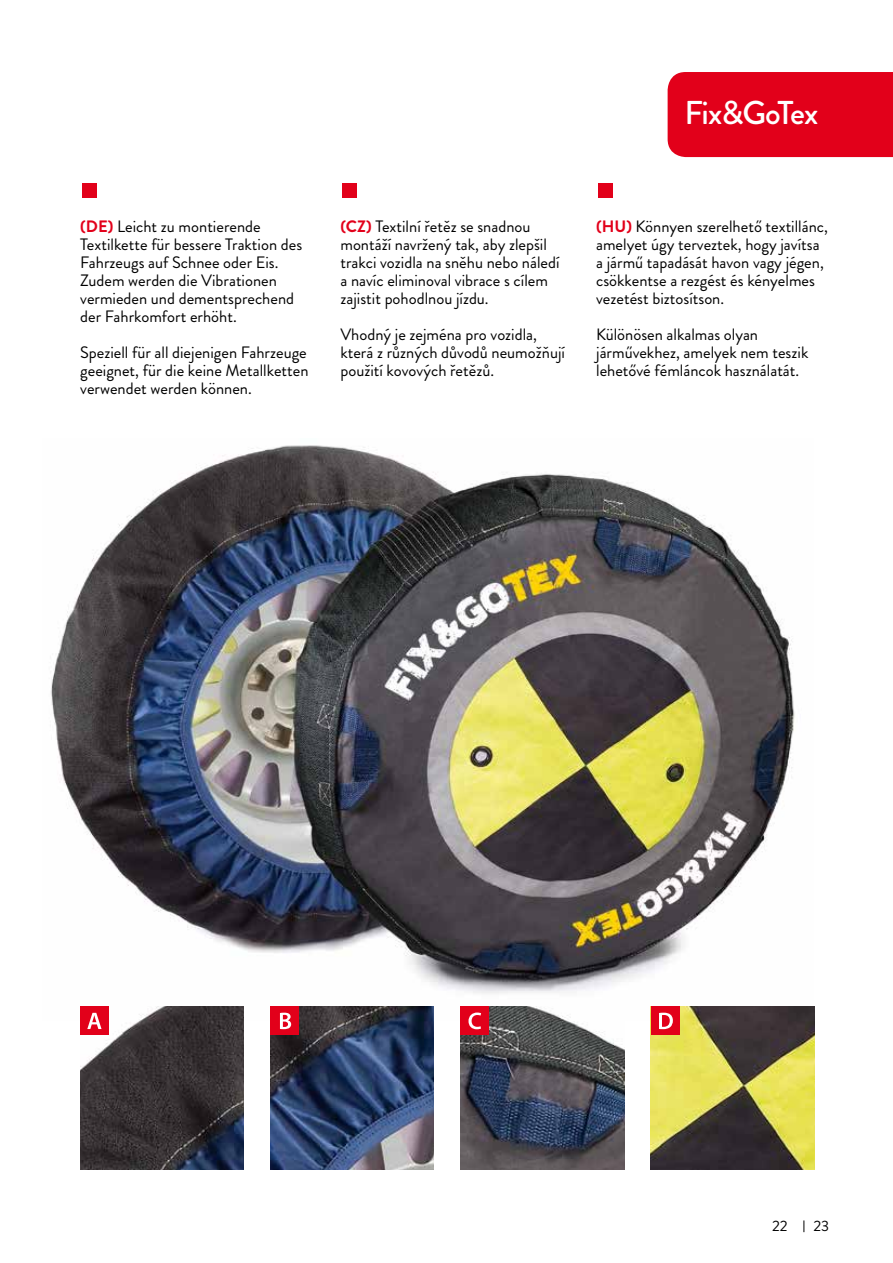
<style>
.page{position:relative;width:893px;height:1263px;background:#fff}
.page>*{position:absolute;margin:0;border:0;box-sizing:border-box;transform-origin:0 0}
.t1{font:500 33px "Brandon Grotesque";letter-spacing:-.04em;color:#fff}
.t2{font:16.5px/18px "Brandon Grotesque";color:#000}
.t3{font:15px "Brandon Grotesque";color:#000}
.s1{font-weight:700;color:#e2001a}
</style>
<div class="page">
<svg style="left:803px;top:1220px;width:1px;height:12px"></svg>
<img style="left:51px;top:445px;width:744px;height:575px">
<img style="left:80px;top:1006px;width:164px;height:164px">
<div style="left:80px;top:1006px;width:29px;height:29px;background:#e2001a"></div>
<svg style="left:87px;top:1013px;width:15px;height:16px"></svg>
<img style="left:270px;top:1006px;width:164px;height:164px">
<div style="left:270px;top:1006px;width:29px;height:29px;background:#e2001a"></div>
<svg style="left:280px;top:1013px;width:11px;height:16px"></svg>
<img style="left:461px;top:1006px;width:163px;height:164px">
<div style="left:461px;top:1006px;width:28px;height:29px;background:#e2001a"></div>
<svg style="left:468px;top:1012px;width:13px;height:17px"></svg>
<img style="left:651px;top:1006px;width:163px;height:164px">
<div style="left:651px;top:1006px;width:28px;height:29px;background:#e2001a"></div>
<svg style="left:659px;top:1013px;width:14px;height:16px"></svg>
<div style="left:668px;top:72px;width:225px;height:85px;background:#e2001a"></div>
<div style="left:82px;top:183px;width:15px;height:15px;background:#e2001a"></div>
<div style="left:342px;top:183px;width:15px;height:15px;background:#e2001a"></div>
<div style="left:598px;top:183px;width:14px;height:15px;background:#e2001a"></div>
<h1 class="t1" style="left:684px;top:89px;width:135px">Fix&amp;GoTex</h1>
<p class="t2" style="left:80px;top:217px;width:223px"><span class="s1">(DE)</span> Leicht zu montierende<br>Textilkette für bessere Traktion des<br>Fahrzeugs auf Schnee oder Eis.<br>Zudem werden die Vibrationen vermieden und dementsprechend der Fahrkomfort erhöht.</p>
<p class="t2" style="left:80px;top:343px;width:230px;text-align:justify">Speziell für all diejenigen Fahrzeuge geeignet, für die keine Metallketten verwendet werden können.</p>
<p class="t2" style="left:340px;top:217px;width:221px"><span class="s1">(CZ)</span> Textilní řetěz se snadnou montáží navržený tak, aby zlepšil trakci vozidla na sněhu nebo náledí a navíc eliminoval vibrace s cílem zajistit pohodlnou jízdu.</p>
<p class="t2" style="left:340px;top:325px;width:226px">Vhodný je zejména pro vozidla, která z různých důvodů neumožňují použití kovových řetězů.</p>
<p class="t2" style="left:596px;top:217px;width:233px"><span class="s1">(HU)</span> Könnyen szerelhető textillánc, amelyet úgy terveztek, hogy javítsa a jármű tapadását havon vagy jégen, csökkentse a rezgést és kényelmes vezetést biztosítson.</p>
<p class="t2" style="left:596px;top:325px;width:214px">Különösen alkalmas olyan járművekhez, amelyek nem teszik lehetővé fémláncok használatát.</p>
<p class="t3" style="left:772px;top:1215px;width:17px">22</p>
<p class="t3" style="left:813px;top:1215px;width:17px">23</p>
</div>
